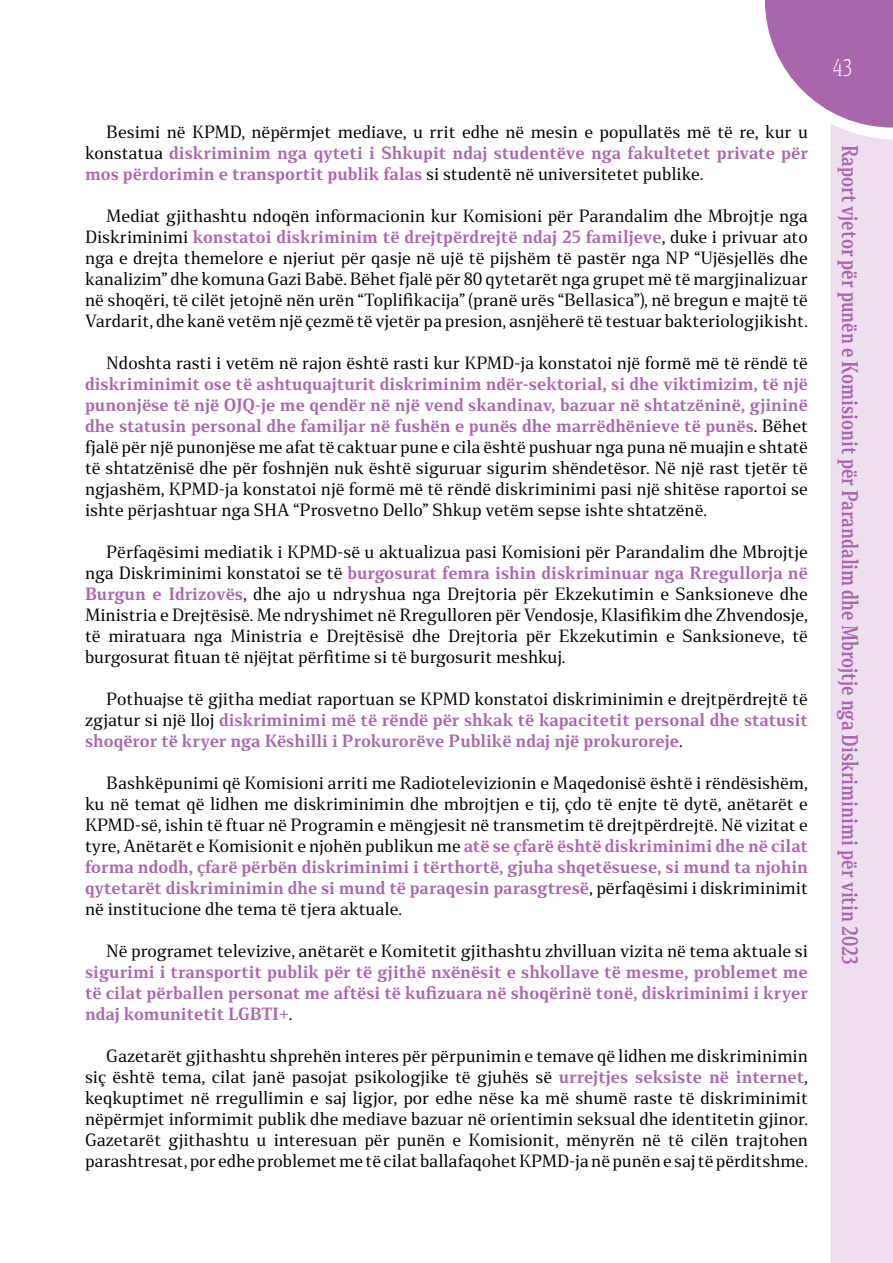
<style>
.page{position:relative;width:893px;height:1263px;background:#fff}
.page>*{position:absolute;margin:0;border:0;box-sizing:border-box;transform-origin:0 0}
.t1{font:300 22.5px "Stobi Serif";color:#fff;scale:.8 1}
.t2{font:700 21px "Stobi Serif";color:#a967ab;scale:.8 1}
.t3{font:16.5px/21px "Stobi Serif";color:#000;text-align:justify}
.t4{font:700 16.5px/21px "Stobi Serif";color:#a967ab;text-align:justify}
.s1{font-weight:700;color:#a967ab}
.s2{font-weight:400;color:#000}
</style>
<div class="page">
<svg style="left:765px;top:0;width:128px;height:128px"></svg>
<div style="left:831px;top:123px;width:62px;height:1140px;background:#eddfee"></div>
<p class="t3" style="left:85px;top:121px;width:724px;text-indent:21px">Besimi në KPMD, nëpërmjet mediave, u rrit edhe në mesin e popullatës më të re, kur u konstatua <span class="s1">diskriminim nga qyteti i Shkupit ndaj studentëve nga fakultetet private për mos përdorimin e transportit publik falas</span> si studentë në universitetet publike.</p>
<p class="t3" style="left:85px;top:205px;width:724px;text-indent:21px">Mediat gjithashtu ndoqën informacionin kur Komisioni për Parandalim dhe Mbrojtje nga Diskriminimi <span class="s1">konstatoi diskriminim të drejtpërdrejtë ndaj 25 familjeve</span>, duke i privuar ato nga e drejta themelore e njeriut për qasje në ujë të pijshëm të pastër nga NP “Ujësjellës dhe kanalizim” dhe komuna Gazi Babë. Bëhet fjalë për 80 qytetarët nga grupet më të margjinalizuar në shoqëri, të cilët jetojnë nën urën “Toplifikacija” (pranë urës “Bellasica”), në bregun e majtë të Vardarit, dhe kanë vetëm një çezmë të vjetër pa presion, asnjëherë të testuar bakteriologjikisht.</p>
<p class="t3" style="left:106px;top:352px;width:703px">Ndoshta rasti i vetëm në rajon është rasti kur KPMD-ja konstatoi një formë më të rëndë të</p>
<p class="t3" style="left:85px;top:373px;width:724px"><span class="s1">diskriminimit ose të ashtuquajturit diskriminim ndër-sektorial, si dhe viktimizim, të një punonjëse të një OJQ-je me qendër në një vend skandinav, bazuar në shtatzëninë, gjininë dhe statusin personal dhe familjar në fushën e punës dhe marrëdhënieve të punës</span>. Bëhet fjalë për një punonjëse me afat të caktuar pune e cila është pushuar nga puna në muajin e shtatë të shtatzënisë dhe për foshnjën nuk është siguruar sigurim shëndetësor. Në një rast tjetër të ngjashëm, KPMD-ja konstatoi një formë më të rëndë diskriminimi pasi një shitëse raportoi se ishte përjashtuar nga SHA “Prosvetno Dello” Shkup vetëm sepse ishte shtatzënë.</p>
<p class="t3" style="left:85px;top:541px;width:724px;text-indent:21px">Përfaqësimi mediatik i KPMD-së u aktualizua pasi Komisioni për Parandalim dhe Mbrojtje nga Diskriminimi konstatoi se të <span class="s1">burgosurat femra ishin diskriminuar nga Rregullorja në Burgun e Idrizovës</span>, dhe ajo u ndryshua nga Drejtoria për Ekzekutimin e Sanksioneve dhe Ministria e Drejtësisë. Me ndryshimet në Rregulloren për Vendosje, Klasifikim dhe Zhvendosje, të miratuara nga Ministria e Drejtësisë dhe Drejtoria për Ekzekutimin e Sanksioneve, të burgosurat fituan të njëjtat përfitime si të burgosurit meshkuj.</p>
<p class="t4" style="left:85px;top:688px;width:724px;text-indent:21px"><span class="s2">Pothuajse të gjitha mediat raportuan se KPMD konstatoi diskriminimin e drejtpërdrejtë të zgjatur si një lloj</span> diskriminimi më të rëndë për shkak të kapacitetit personal dhe statusit shoqëror të kryer nga Këshilli i Prokurorëve Publikë ndaj një prokuroreje<span class="s2">.</span></p>
<p class="t3" style="left:85px;top:772px;width:724px;text-indent:21px">Bashkëpunimi që Komisioni arriti me Radiotelevizionin e Maqedonisë është i rëndësishëm, ku në temat që lidhen me diskriminimin dhe mbrojtjen e tij, çdo të enjte të dytë, anëtarët e KPMD-së, ishin të ftuar në Programin e mëngjesit në transmetim të drejtpërdrejtë. Në vizitat e tyre, Anëtarët e Komisionit e njohën publikun me <span class="s1">atë se çfarë është diskriminimi dhe në cilat forma ndodh, çfarë përbën diskriminimi i tërthortë, gjuha shqetësuese, si mund ta njohin qytetarët diskriminimin dhe si mund të paraqesin parasgtresë</span>, përfaqësimi i diskriminimit në institucione dhe tema të tjera aktuale.</p>
<p class="t3" style="left:106px;top:940px;width:703px">Në programet televizive, anëtarët e Komitetit gjithashtu zhvilluan vizita në tema aktuale si</p>
<p class="t4" style="left:85px;top:961px;width:724px">sigurimi i transportit publik për të gjithë nxënësit e shkollave të mesme, problemet me të cilat përballen personat me aftësi të kufizuara në shoqërinë tonë, diskriminimi i kryer ndaj komunitetit LGBTI+<span class="s2">.</span></p>
<p class="t3" style="left:85px;top:1045px;width:724px;text-indent:21px">Gazetarët gjithashtu shprehën interes për përpunimin e temave që lidhen me diskriminimin siç është tema, cilat janë pasojat psikologjike të gjuhës së <span class="s1">urrejtjes seksiste në internet</span>, keqkuptimet në rregullimin e saj ligjor, por edhe nëse ka më shumë raste të diskriminimit nëpërmjet informimit publik dhe mediave bazuar në orientimin seksual dhe identitetin gjinor.<br>Gazetarët gjithashtu u interesuan për punën e Komisionit, mënyrën në të cilën trajtohen parashtresat, por edhe problemet me të cilat ballafaqohet KPMD-ja në punën e saj të përditshme.</p>
<h1 class="t1" style="left:833px;top:52px;width:25px">43</h1>
<p class="t2" style="left:865px;top:145px;width:1027px;rotate:90deg">Raport vjetor për punën e Komisionit për Parandalim dhe Mbrojtje nga Diskriminimi për vitin 2023</p>
</div>
